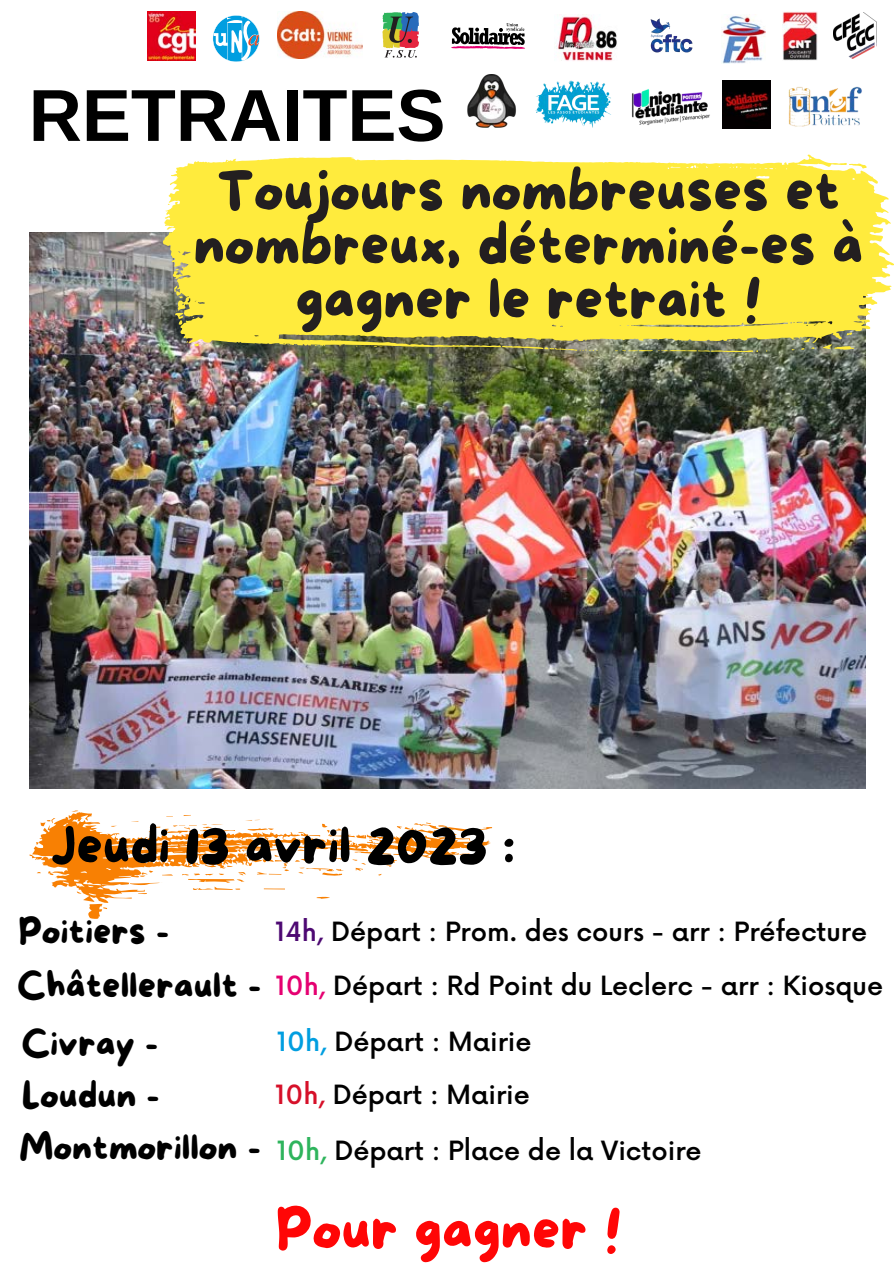
<style>
.page{position:relative;width:894px;height:1264px;background:#fff}
.page>*{position:absolute;margin:0;border:0;box-sizing:border-box;transform-origin:0 0}
.t1{font:700 73.5px "Arimo";color:#000}
.t2{font:56.4px/54px "More Sugar";color:#231f20;text-align:center}
.t3{font:55.5px "More Sugar";color:#ff0606}
.t4{font:51.45px "More Sugar";color:#000}
.t5{font:35.7px/51.9px "More Sugar";color:#000}
.t6{font:500 25.8px/52.7px "Now";color:#000}
.s1{color:#4d0972}
.s2{font-family:"More Sugar";font-weight:400;font-size:35.7px}
.s3{color:#e50071}
.s4{color:#009ee0}
.s5{color:#d61029}
.s6{color:#2eb45c}
</style>
<div class="page">
<svg style="left:451px;top:23px;width:74px;height:26px"></svg>
<svg style="left:382px;top:12px;width:37px;height:46px"></svg>
<img style="left:782px;top:12px;width:35px;height:49px">
<img style="left:277px;top:12px;width:86px;height:46px">
<img style="left:721px;top:16px;width:44px;height:47px">
<img style="left:650px;top:18px;width:43px;height:35px">
<img style="left:147px;top:12px;width:49px;height:48px">
<img style="left:833px;top:13px;width:43px;height:46px">
<svg style="left:213px;top:15px;width:46px;height:47px"></svg>
<img style="left:556px;top:16px;width:61px;height:45px">
<img style="left:29px;top:232px;width:835px;height:556px">
<svg style="left:29px;top:810px;width:463px;height:108px"></svg>
<img style="left:788px;top:86px;width:74px;height:41px">
<img style="left:535px;top:80px;width:76px;height:48px">
<img style="left:467px;top:75px;width:49px;height:53px">
<img style="left:722px;top:81px;width:47px;height:47px">
<img style="left:631px;top:89px;width:79px;height:36px">
<svg style="left:163px;top:154px;width:730px;height:193px;background:#f7e64b"></svg>
<svg style="left:848px;top:163px;width:18px;height:6px"></svg>
<svg style="left:174px;top:286px;width:9px;height:12px"></svg>
<svg style="left:615px;top:350px;width:142px;height:2px"></svg>
<svg style="left:186px;top:341px;width:13px;height:7px"></svg>
<svg style="left:502px;top:346px;width:95px;height:5px"></svg>
<svg style="left:175px;top:310px;width:8px;height:15px"></svg>
<svg style="left:801px;top:332px;width:53px;height:18px"></svg>
<h1 class="t1" style="left:29px;top:74px;width:418px">RETRAITES</h1>
<h2 class="t2" style="left:193px;top:167px;width:671px">Toujours nombreuses et nombreux, déterminé-es à gagner le retrait !</h2>
<h3 class="t4" style="left:50px;top:817px;width:466px">Jeudi 13 avril 2023 :</h3>
<h3 class="t5" style="left:18px;top:907px;width:152px">Poitiers -</h3>
<p class="t6" style="left:275px;top:906px;width:593px"><span class="s1">14h,</span> Départ : Prom. des cours - arr : Préfecture</p>
<p class="t6" style="left:17px;top:960px;width:867px"><span class="s2">Châtellerault -</span> <span class="s3">10h,</span> Départ : Rd Point du Leclerc - arr : Kiosque</p>
<h3 class="t5" style="left:19px;top:1019px;width:243px">Civray -<br>Loudun -<br>Montmorillon -</h3>
<p class="t6" style="left:275px;top:1017px;width:258px"><span class="s4">10h,</span> Départ : Mairie<br><span class="s5">10h,</span> Départ : Mairie</p>
<p class="t6" style="left:277px;top:1126px;width:426px"><span class="s6">10h,</span> Départ : Place de la Victoire</p>
<h3 class="t3" style="left:275px;top:1199px;width:347px">Pour gagner !</h3>
</div>
